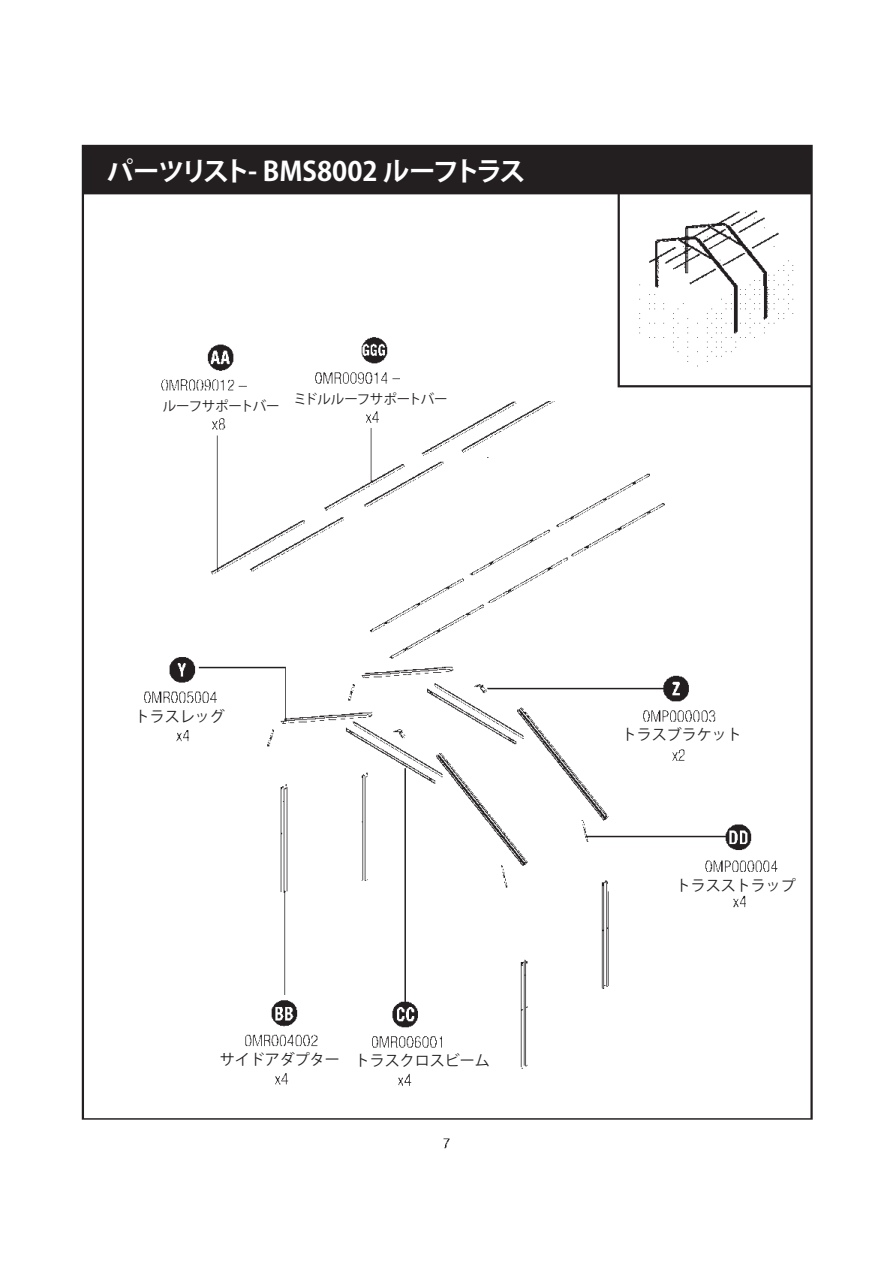
<style>
.page{position:relative;width:893px;height:1263px;background:#fff}
.page>*{position:absolute;margin:0;border:0;box-sizing:border-box;transform-origin:0 0}
.t1{font:700 26.55px "Koz Go Pr 6 N";letter-spacing:-.035em;color:#fff}
.t2{font:15px "Koz Go Pro";color:#231f20}
.t3{font:13.5px "Koz Go Pr 6 N";letter-spacing:-.02em;color:#231f20}
</style>
<div class="page">
<img style="left:81px;top:144px;width:732px;height:1005px">
<div style="left:348px;top:1049px;width:140px;height:24px;background:#fff"></div>
<div style="left:116px;top:706px;width:129px;height:24px;background:#fff"></div>
<div style="left:633px;top:723px;width:99px;height:25px;background:#fff"></div>
<div style="left:518px;top:376px;width:52px;height:25px;background:#fff"></div>
<div style="left:183px;top:398px;width:79px;height:18px;background:#fff"></div>
<div style="left:248px;top:376px;width:40px;height:18px;background:#fff"></div>
<div style="left:400px;top:370px;width:40px;height:19px;background:#fff"></div>
<div style="left:210px;top:1050px;width:129px;height:21px;background:#fff"></div>
<div style="left:668px;top:874px;width:129px;height:21px;background:#fff"></div>
<div style="left:332px;top:390px;width:79px;height:19px;background:#fff"></div>
<div style="left:90px;top:154px;width:429px;height:36px;background:#231f20"></div>
<div style="left:90px;top:204px;width:518px;height:126px;background:#fff"></div>
<h1 class="t1" style="left:107px;top:156px;width:420px">パーツリスト- BMS8002 ルーフトラス</h1>
<p class="t3" style="left:163px;top:399px;width:118px">ルーフサポートバー</p>
<p class="t3" style="left:293px;top:392px;width:156px">ミドルルーフサポートバー</p>
<p class="t2" style="left:135px;top:707px;width:91px">トラスレッグ</p>
<p class="t2" style="left:220px;top:1051px;width:271px">サイドアダプター トラスクロスビーム</p>
<p class="t2" style="left:622px;top:725px;width:121px">トラスブラケット</p>
<p class="t2" style="left:676px;top:876px;width:121px">トラスストラップ</p>
</div>
